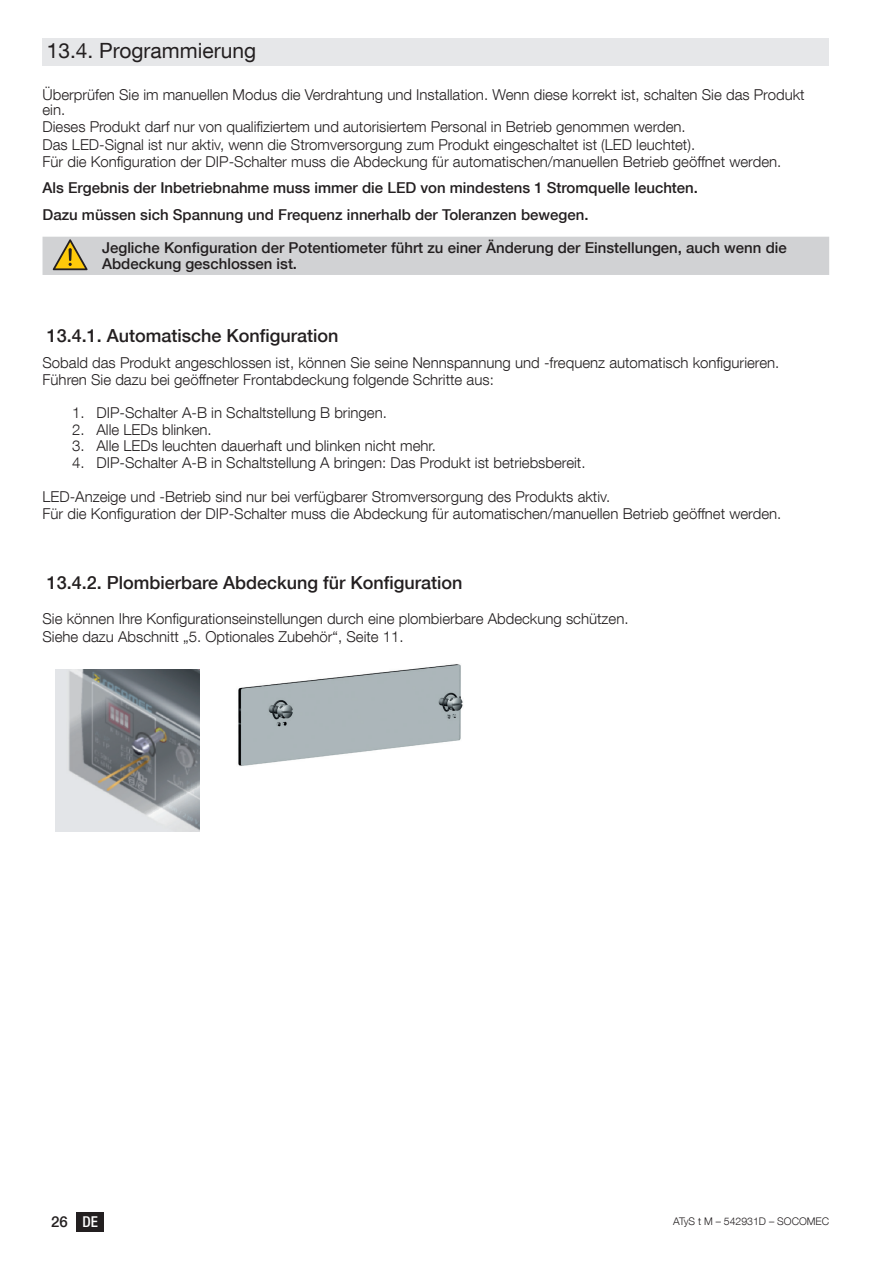
<style>
.page{position:relative;width:893px;height:1263px;background:#fff}
.page>*{position:absolute;margin:0;border:0;box-sizing:border-box;transform-origin:0 0}
.t1{font:21px "Helvetica Neue LT Com";color:#231f20}
.t2{font:500 18px "Helvetica Neue LT Com";color:#231f20}
.t3{font:300 15px/17.1px "Helvetica Neue LT Com";color:#231f20}
.t4{font:500 15px/26.5px "Helvetica Neue LT Com";color:#231f20}
.t5{font:300 10.5px "Helvetica Neue LT Com";color:#231f20}
.s1{font-stretch:condensed;color:#fff}
</style>
<div class="page">
<div style="left:77px;top:1212px;width:27px;height:19px;background:#231f20"></div>
<div style="left:43px;top:38px;width:786px;height:28px;background:#e6e7e9"></div>
<div style="left:43px;top:237px;width:786px;height:38px;background:#d1d2d4"></div>
<img style="left:55px;top:669px;width:145px;height:162px">
<img style="left:238px;top:664px;width:225px;height:102px">
<h1 class="t1" style="left:47px;top:37px;width:211px">13.4. Programmierung</h1>
<p class="t3" style="left:43px;top:87px;width:764px;line-height:15px">Überprüfen Sie im manuellen Modus die Verdrahtung und Installation. Wenn diese korrekt ist, schalten Sie das Produkt ein.</p>
<p class="t3" style="left:43px;top:118px;width:740px">Dieses Produkt darf nur von qualifiziertem und autorisiertem Personal in Betrieb genommen werden.<br>Das LED-Signal ist nur aktiv, wenn die Stromversorgung zum Produkt eingeschaltet ist (LED leuchtet).<br>Für die Konfiguration der DIP-Schalter muss die Abdeckung für automatischen/manuellen Betrieb geöffnet werden.</p>
<p class="t4" style="left:43px;top:174px;width:657px">Als Ergebnis der Inbetriebnahme muss immer die LED von mindestens 1 Stromquelle leuchten.<br>Dazu müssen sich Spannung und Frequenz innerhalb der Toleranzen bewegen.</p>
<p class="t4" style="left:102px;top:239px;width:686px;line-height:16.5px">Jegliche Konfiguration der Potentiometer führt zu einer Änderung der Einstellungen, auch wenn die<br>Abdeckung geschlossen ist.</p>
<p class="t2" style="left:47px;top:325px;width:293px">13.4.1. Automatische Konfiguration</p>
<p class="t3" style="left:43px;top:353px;width:738px">Sobald das Produkt angeschlossen ist, können Sie seine Nennspannung und -frequenz automatisch konfigurieren.<br>Führen Sie dazu bei geöffneter Frontabdeckung folgende Schritte aus:</p>
<p class="t3" style="left:72px;top:404px;width:316px">1. DIP-Schalter A-B in Schaltstellung B bringen.</p>
<p class="t3" style="left:72px;top:421px;width:141px">2. Alle LEDs blinken.</p>
<p class="t3" style="left:72px;top:437px;width:365px">3. Alle LEDs leuchten dauerhaft und blinken nicht mehr.</p>
<p class="t3" style="left:72px;top:454px;width:515px">4. DIP-Schalter A-B in Schaltstellung A bringen: Das Produkt ist betriebsbereit.</p>
<p class="t3" style="left:43px;top:488px;width:740px">LED-Anzeige und -Betrieb sind nur bei verfügbarer Stromversorgung des Produkts aktiv.<br>Für die Konfiguration der DIP-Schalter muss die Abdeckung für automatischen/manuellen Betrieb geöffnet werden.</p>
<p class="t2" style="left:47px;top:571px;width:417px">13.4.2. Plombierbare Abdeckung für Konfiguration</p>
<p class="t3" style="left:43px;top:609px;width:587px;line-height:18px">Sie können Ihre Konfigurationseinstellungen durch eine plombierbare Abdeckung schützen.<br>Siehe dazu Abschnitt „5. Optionales Zubehör“, Seite 11.</p>
<p class="t4" style="left:51px;top:1208px;width:48px">26 <span class="s1">DE</span></p>
<p class="t5" style="left:673px;top:1215px;width:158px">ATyS t M – 542931D – SOCOMEC</p>
</div>
